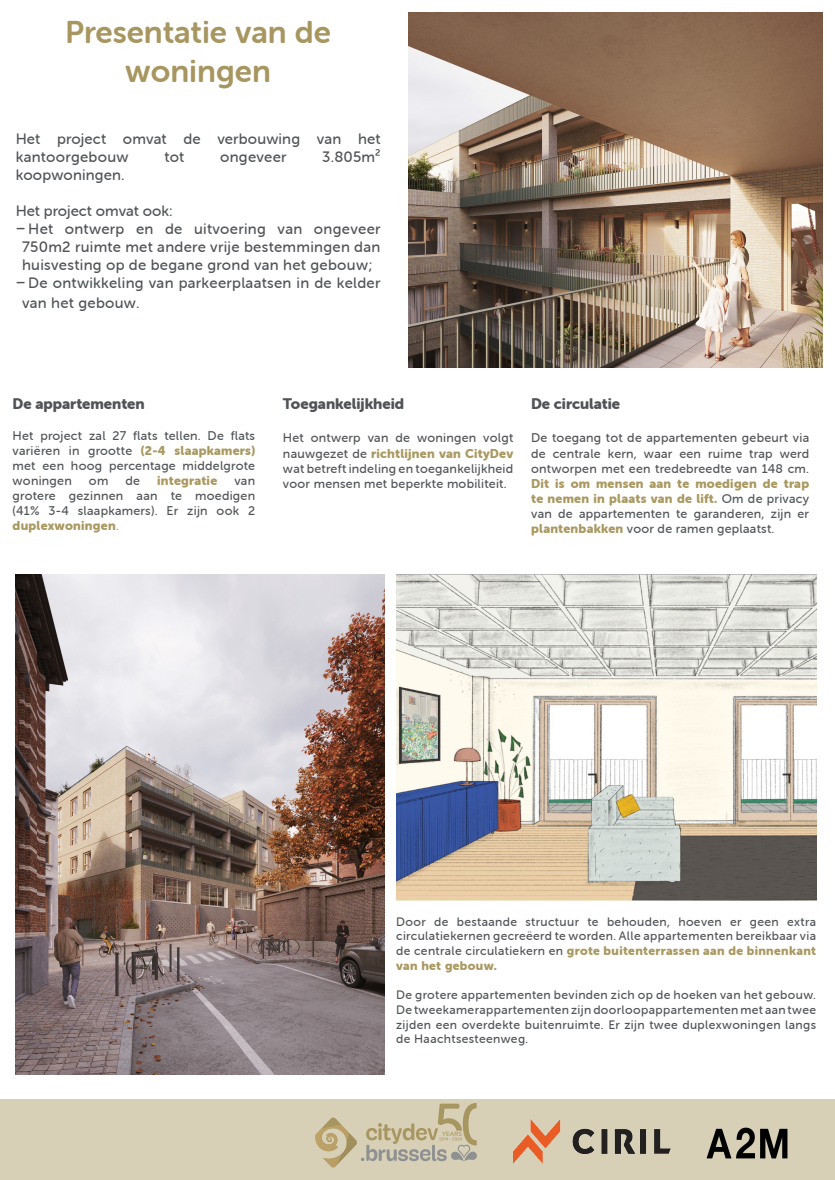
<style>
.page{position:relative;width:835px;height:1180px;background:#fff}
.page>*{position:absolute;margin:0;border:0;box-sizing:border-box;transform-origin:0 0}
.t1{font:31.5px/38.1px "Museo Sans Rounded 700";color:#a79660;text-align:center}
.t2{font:15.05px/18.1px "Museo Sans Rounded 500";letter-spacing:.02em;color:#515457}
.t3{font:15.05px "Museo Sans Rounded 900";color:#515457}
.t4{font:15.05px "Museo Sans Rounded 500";color:#515457}
.t5{font:12.6px/15.1px "Museo Sans Rounded 500";letter-spacing:.02em;color:#515457;text-align:justify}
.t6{font:12.6px "Museo Sans Rounded 900";letter-spacing:.02em;color:#a9985f}
.t7{font:12.25px/14.7px "Museo Sans Rounded 500";letter-spacing:.03em;color:#515457;text-align:justify}
.s1{font-family:"Museo Sans Rounded 900";color:#a9985f}
.s2{color:#a9985f}
</style>
<div class="page">
<img style="left:409px;top:13px;width:413px;height:354px">
<img style="left:396px;top:574px;width:419px;height:326px">
<div style="left:0;top:1099px;width:834px;height:81px;background:#d7d0b7"></div>
<img style="left:706px;top:1127px;width:81px;height:31px">
<img style="left:513px;top:1119px;width:157px;height:44px">
<svg style="left:315px;top:1103px;width:162px;height:64px"></svg>
<img style="left:16px;top:574px;width:368px;height:500px">
<p class="t1" style="left:65px;top:14px;width:267px">Presentatie van de woningen</p>
<p class="t2" style="left:16px;top:130px;width:366px">Het project omvat de verbouwing van het kantoorgebouw</p>
<p class="t2" style="left:164px;top:148px;width:22px">tot</p>
<p class="t2" style="left:220px;top:148px;width:68px">ongeveer</p>
<p class="t2" style="left:322px;top:148px;width:60px">3.805m²</p>
<p class="t2" style="left:16px;top:166px;width:110px">koopwoningen.</p>
<p class="t4" style="left:16px;top:203px;width:158px">Het project omvat ook:</p>
<p class="t2" style="left:22px;top:220px;width:360px;text-align:center">Het ontwerp en de uitvoering van ongeveer<br>750m2 ruimte met andere vrije bestemmingen dan huisvesting op de begane grond van het gebouw;</p>
<p class="t2" style="left:22px;top:274px;width:360px;line-height:19.3px;text-indent:6px">De ontwikkeling van parkeerplaatsen in de kelder van het gebouw.</p>
<p class="t3" style="left:13px;top:395px;width:134px">De appartementen</p>
<p class="t5" style="left:13px;top:428px;width:244px">Het project zal 27 flats tellen. De flats variëren in grootte <span class="s1">(2-4 slaapkamers) </span>met een hoog percentage middelgrote woningen</p>
<p class="t5" style="left:89px;top:473px;width:21px">om</p>
<p class="t5" style="left:125px;top:473px;width:16px">de</p>
<p class="t6" style="left:157px;top:473px;width:62px">integratie</p>
<p class="t5" style="left:13px;top:473px;width:244px;text-indent:222px">van grotere gezinnen aan te moedigen (41% 3-4 slaapkamers). Er zijn ook 2 <span class="s1">duplexwoningen</span><span class="s2">.</span></p>
<p class="t3" style="left:283px;top:395px;width:123px">Toegankelijkheid</p>
<p class="t5" style="left:283px;top:430px;width:232px">Het ontwerp van de woningen volgt nauwgezet de <span class="s1">richtlijnen van CityDev </span>wat betreft indeling en toegankelijkheid voor mensen met beperkte mobiliteit.</p>
<p class="t3" style="left:531px;top:395px;width:90px">De circulatie</p>
<p class="t5" style="left:531px;top:430px;width:279px">De toegang tot de appartementen gebeurt via de centrale kern, waar een ruime trap werd ontworpen met een tredebreedte van 148 cm.<br><span class="s1">Dit is om mensen aan te moedigen de trap te nemen in plaats van de lift.</span> Om de privacy van de appartementen te garanderen, zijn er <span class="s1">plantenbakken</span> voor de ramen geplaatst.</p>
<p class="t7" style="left:396px;top:914px;width:421px">Door de bestaande structuur te behouden, hoeven er geen extra circulatiekernen gecreëerd te worden. Alle appartementen bereikbaar via de centrale circulatiekern en <span class="s1">grote buitenterrassen aan de binnenkant van het gebouw.</span></p>
<p class="t7" style="left:396px;top:987px;width:421px">De grotere appartementen bevinden zich op de hoeken van het gebouw.<br>De tweekamerappartementen zijn doorloopappartementen met aan twee zijden een overdekte buitenruimte. Er zijn twee duplexwoningen langs de Haachtsesteenweg.</p>
</div>
